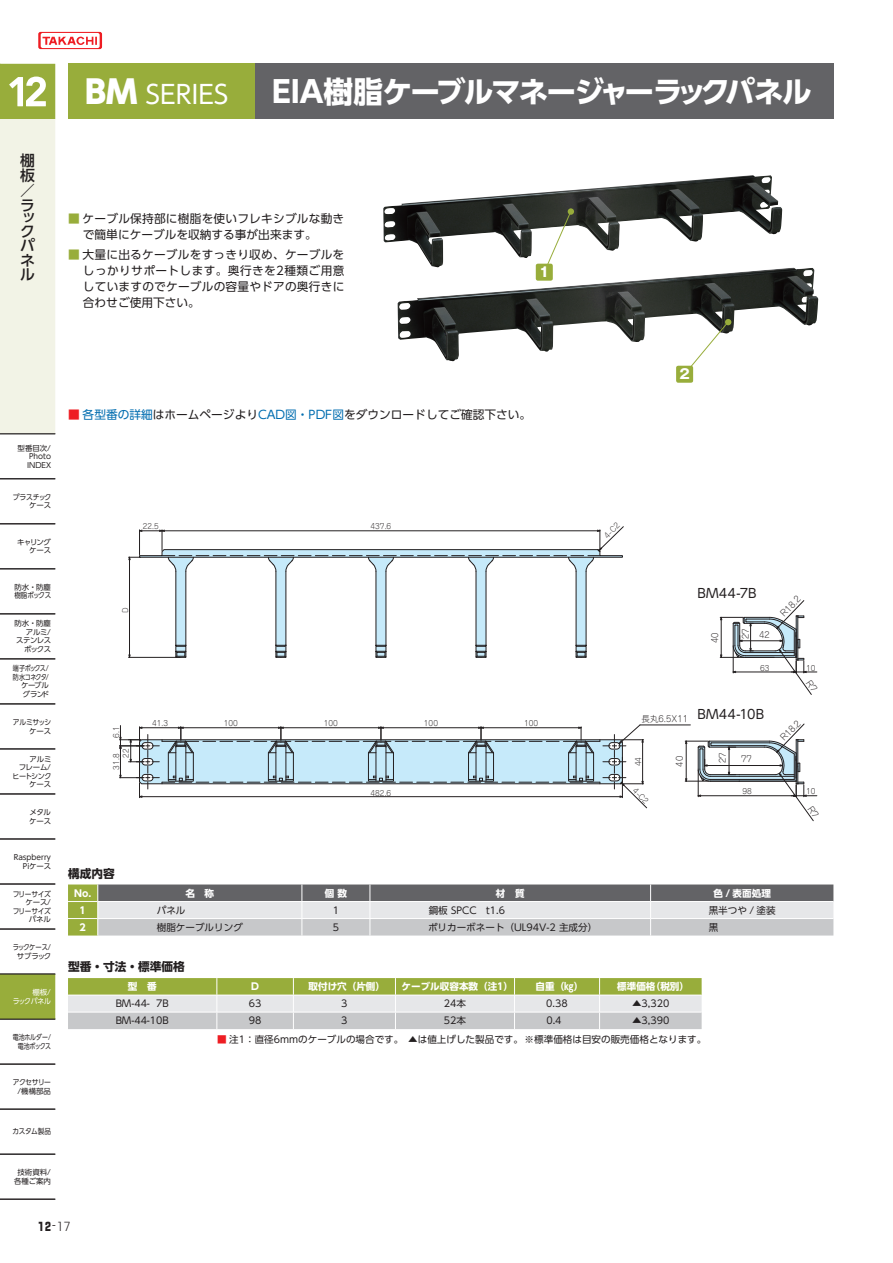
<style>
.page{position:relative;width:893px;height:1263px;background:#fff}
.page>*{position:absolute;margin:0;border:0;box-sizing:border-box;transform-origin:0 0}
.t1{font:700 29.7px "UD Shin Go Pr 6 N";letter-spacing:-.055em;color:#fff}
.t2{font:25.5px "UD Shin Go Pr 6 N";color:#fff}
.t3{font:500 14.85px/14.9px "UD Shin Go Pr 6 N";color:#231f20;text-align:justify}
.t4{font:700 13.5px "Gothic MB101 Pr 6 N";color:#fff}
.t5{font:12.75px "UD Shin Go Pr 6 N";letter-spacing:.02em;color:#231f20}
.t6{font:11.7px/15.9px "UD Shin Go Pr 6 N";color:#231f20;text-align:justify}
.t7{font:11.7px/15.9px "UD Shin Go Pr 6 N";letter-spacing:.02em;color:#231f20}
.t8{font:700 11.7px "UD Shin Go Pr 6 N";color:#231f20}
.t9{font:300 11.7px "Shin Go Pr 6 N";color:#231f20}
.t10{font:9.6px "UD Shin Go Pr 6 N";color:#231f20}
.t11{font:700 9.6px "UD Shin Go Pr 6 N";color:#fff}
.t12{font:300 8.55px "Jun 101 Pro";color:#231f20}
.t13{font:300 7.5px/9.6px "Jun 101 Pro";color:#231f20}
.t14{font:7.5px/8.6px "UD Shin Go Pr 6 N";letter-spacing:-.025em;color:#231f20}
.t15{font:7.5px/8.6px "UD Shin Go Pr 6 N";color:#231f20;text-align:right}
.t16{font:7.5px/8.6px "UD Shin Go Pr 6 N";letter-spacing:-.095em;color:#231f20;text-align:right;scale:.82 1}
.t17{font:7.5px/8.6px "UD Shin Go Pr 6 N";letter-spacing:-.025em;color:#231f20;text-align:right;scale:.9 1}
.t18{font:7.5px/8.6px "UD Shin Go Pr 6 N";letter-spacing:-.06em;color:#231f20;text-align:right}
.t19{font:7.5px/8.6px "UD Shin Go Pr 6 N";letter-spacing:-.05em;color:#231f20;text-align:right}
.t20{font:7.5px/8.6px "UD Shin Go Pr 6 N";letter-spacing:-.025em;color:#231f20;text-align:right;scale:.8 1}
.t21{font:7.5px/8.6px "UD Shin Go Pr 6 N";letter-spacing:-.07em;color:#231f20;text-align:center;scale:.85 1}
.t22{font:7.5px/8.6px "UD Shin Go Pr 6 N";letter-spacing:-.055em;color:#231f20;text-align:right;scale:.91 1}
.t23{font:7.5px/8.6px "UD Shin Go Pr 6 N";letter-spacing:-.045em;color:#231f20;text-align:right;scale:.93 1}
.t24{font:7.5px/8.6px "UD Shin Go Pr 6 N";letter-spacing:-.025em;color:#231f20;text-align:right;scale:.92 1}
.t25{font:7.5px/8.6px "UD Shin Go Pr 6 N";letter-spacing:-.04em;color:#fff;text-align:right}
.t26{font:7.5px/8.6px "UD Shin Go Pr 6 N";letter-spacing:-.08em;color:#231f20;text-align:right}
.t27{font:7.5px "UD Shin Go Pr 6 N";letter-spacing:-.025em;color:#231f20;scale:.89 1}
.s1{font-weight:800;font-size:31.95px}
.s2{color:#98ad3b}
.s3{color:#ee1d23}
.s4{color:#006db0}
.s5{font-weight:800}
</style>
<div class="page">
<svg style="left:38px;top:32px;width:64px;height:17px"></svg>
<hr style="left:0;top:478px;width:55px;height:1px;background:#231f20">
<hr style="left:0;top:523px;width:55px;height:1px;background:#231f20">
<hr style="left:0;top:568px;width:55px;height:1px;background:#231f20">
<hr style="left:0;top:613px;width:55px;height:1px;background:#231f20">
<hr style="left:0;top:658px;width:55px;height:1px;background:#231f20">
<hr style="left:0;top:704px;width:55px;height:1px;background:#231f20">
<hr style="left:0;top:749px;width:55px;height:1px;background:#231f20">
<hr style="left:0;top:794px;width:55px;height:1px;background:#231f20">
<hr style="left:0;top:839px;width:55px;height:1px;background:#231f20">
<hr style="left:0;top:884px;width:55px;height:1px;background:#231f20">
<hr style="left:0;top:929px;width:55px;height:1px;background:#231f20">
<div style="left:0;top:974px;width:55px;height:45px;background:#98ad3b"></div>
<hr style="left:0;top:1019px;width:55px;height:1px;background:#231f20">
<hr style="left:0;top:1064px;width:55px;height:1px;background:#231f20">
<hr style="left:0;top:1109px;width:55px;height:1px;background:#231f20">
<hr style="left:0;top:1154px;width:55px;height:1px;background:#231f20">
<hr style="left:0;top:1199px;width:55px;height:1px;background:#231f20">
<svg style="left:0;top:64px;width:55px;height:370px;background:#e6ead1"></svg>
<svg style="left:128px;top:526px;width:496px;height:132px"></svg>
<hr style="left:640px;top:725px;width:50px;height:1px;background:#231f20">
<svg style="left:119px;top:724px;width:528px;height:84px"></svg>
<svg style="left:68px;top:884px;width:765px;height:51px;background:#b2b4b1"></svg>
<svg style="left:68px;top:978px;width:634px;height:51px;background:#c4cba8"></svg>
<img style="left:383px;top:175px;width:399px;height:92px">
<img style="left:398px;top:268px;width:420px;height:93px">
<div style="left:68px;top:64px;width:187px;height:55px;background:#98ad3b"></div>
<div style="left:255px;top:64px;width:578px;height:55px;background:#636366"></div>
<svg style="left:543px;top:210px;width:29px;height:63px"></svg>
<div style="left:568px;top:208px;width:6px;height:7px;background:#98ad3b;border-radius:50%"></div>
<div style="left:536px;top:264px;width:17px;height:17px;background:#98ad3b;border-radius:2px"></div>
<svg style="left:684px;top:319px;width:47px;height:56px"></svg>
<div style="left:676px;top:366px;width:17px;height:17px;background:#98ad3b;border-radius:2px"></div>
<svg style="left:685px;top:723px;width:133px;height:98px"></svg>
<svg style="left:720px;top:600px;width:98px;height:95px"></svg>
<h3 class="t3" style="left:20px;top:153px;width:16px">棚板／ラ</h3>
<h3 class="t3" style="left:20px;top:211px;width:16px;line-height:13.2px">ック</h3>
<h3 class="t3" style="left:20px;top:238px;width:16px;line-height:14.4px">パネル</h3>
<h2 class="t2" style="left:85px;top:73px;width:145px"><span class="s1">BM</span> SERIES</h2>
<h1 class="t1" style="left:272px;top:67px;width:541px">EIA樹脂ケーブルマネージャーラックパネル</h1>
<p class="t7" style="left:83px;top:210px;width:263px;text-indent:-15px"><span class="s2">■</span> ケーブル保持部に樹脂を使いフレキシブルな動きで簡単にケーブルを収納する事が出来ます。</p>
<p class="t6" style="left:83px;top:246px;width:263px;text-indent:-15px"><span class="s2">■</span> 大量に出るケーブルをすっきり収め、ケーブルをしっかりサポートします。奥行きを2種類ご用意していますのでケーブルの容量やドアの奥行きに合わせご使用下さい。</p>
<h3 class="t4" style="left:539px;top:261px;width:12px">1</h3>
<p class="t14" style="left:27px;top:443px;width:25px;text-align:justify;text-indent:-9px">型番目次/ Photo INDEX</p>
<p class="t23" style="left:13px;top:492px;width:43px">プラスチックケース</p>
<p class="t26" style="left:17px;top:537px;width:35px">キャリングケース</p>
<p class="t14" style="left:14px;top:583px;width:38px">防水・防塵樹脂ボックス</p>
<p class="t18" style="left:15px;top:619px;width:38px">防水・防塵アルミ/<br>ステンレスボックス</p>
<p class="t16" style="left:13px;top:664px;width:46px">端子ボックス/防水コネクタ/ケーブルグランド</p>
<p class="t24" style="left:13px;top:718px;width:43px">アルミサッシケース</p>
<p class="t19" style="left:12px;top:754px;width:40px">アルミ<br>フレーム/ヒートシンクケース</p>
<p class="t14" style="left:29px;top:808px;width:24px">メタルケース</p>
<p class="t15" style="left:14px;top:853px;width:39px">Raspberry<br>Piケース</p>
<p class="t17" style="left:13px;top:889px;width:44px">フリーサイズケース/<br>フリーサイズパネル</p>
<p class="t21" style="left:13px;top:943px;width:47px">ラックケース/サブラック</p>
<p class="t25" style="left:13px;top:988px;width:40px">棚板/<br>ラックパネル</p>
<p class="t20" style="left:13px;top:1033px;width:50px">電池ホルダー/電池ボックス</p>
<p class="t22" style="left:13px;top:1078px;width:43px">アクセサリー/機構部品</p>
<p class="t27" style="left:13px;top:1125px;width:45px">カスタム製品</p>
<p class="t15" style="left:14px;top:1168px;width:38px;text-align:center">技術資料/各種ご案内</p>
<p class="t6" style="left:68px;top:406px;width:465px"><span class="s3">■</span> <span class="s4">各型番の詳細</span>はホームページより<span class="s4">CAD図・PDF図</span>をダウンロードしてご確認下さい。</p>
<p class="t13" style="left:143px;top:521px;width:18px">22.5</p>
<p class="t13" style="left:371px;top:521px;width:22px">437.6</p>
<p class="t13" style="left:120px;top:613px;width:7px;rotate:-90deg">D</p>
<p class="t13" style="left:111px;top:738px;width:13px;rotate:-90deg">6.1</p>
<p class="t13" style="left:111px;top:757px;width:11px;text-indent:-12px;rotate:-90deg">31.8<br>22</p>
<p class="t13" style="left:152px;top:718px;width:18px">41.3</p>
<p class="t13" style="left:224px;top:718px;width:16px">100</p>
<p class="t13" style="left:324px;top:718px;width:16px">100</p>
<p class="t13" style="left:424px;top:718px;width:16px">100</p>
<p class="t13" style="left:524px;top:718px;width:16px">100</p>
<p class="t13" style="left:371px;top:787px;width:22px">482.6</p>
<h3 class="t4" style="left:679px;top:363px;width:12px">2</h3>
<p class="t13" style="left:601px;top:533px;width:20px;rotate:-45deg">4-C2</p>
<h3 class="t5" style="left:697px;top:583px;width:61px">BM44-7B</h3>
<p class="t12" style="left:708px;top:643px;width:12px;rotate:-90deg">40</p>
<p class="t12" style="left:739px;top:639px;width:12px;rotate:-90deg">27</p>
<p class="t12" style="left:759px;top:628px;width:12px">42</p>
<p class="t12" style="left:777px;top:610px;width:26px;rotate:-46deg">R18.2</p>
<p class="t13" style="left:760px;top:662px;width:11px">63</p>
<p class="t13" style="left:806px;top:662px;width:11px">10</p>
<p class="t12" style="left:641px;top:712px;width:48px">長丸6.5X11</p>
<h3 class="t5" style="left:697px;top:704px;width:68px">BM44-10B</h3>
<p class="t12" style="left:777px;top:734px;width:26px;rotate:-46deg">R18.2</p>
<p class="t13" style="left:633px;top:766px;width:11px;rotate:-90deg">44</p>
<p class="t13" style="left:638px;top:785px;width:20px;rotate:45deg">4-C2</p>
<p class="t12" style="left:673px;top:767px;width:12px;rotate:-90deg">40</p>
<p class="t12" style="left:716px;top:763px;width:12px;rotate:-90deg">27</p>
<p class="t12" style="left:741px;top:752px;width:12px">77</p>
<p class="t13" style="left:742px;top:786px;width:11px">98</p>
<p class="t13" style="left:806px;top:786px;width:11px">10</p>
<p class="t8" style="left:68px;top:864px;width:48px">構成内容</p>
<p class="t11" style="left:74px;top:885px;width:19px">No.</p>
<p class="t11" style="left:185px;top:885px;width:30px">名　称</p>
<p class="t11" style="left:325px;top:885px;width:24px">個 数</p>
<p class="t11" style="left:496px;top:885px;width:30px">材　質</p>
<p class="t11" style="left:713px;top:885px;width:59px">色 / 表面処理</p>
<p class="t11" style="left:80px;top:902px;width:8px">1</p>
<p class="t10" style="left:333px;top:902px;width:8px">1</p>
<p class="t10" style="left:429px;top:902px;width:78px">鋼板 SPCC　t1.6</p>
<p class="t10" style="left:709px;top:902px;width:68px">黒半つや / 塗装</p>
<p class="t11" style="left:80px;top:919px;width:8px">2</p>
<p class="t10" style="left:157px;top:919px;width:88px">樹脂ケーブルリング</p>
<p class="t10" style="left:333px;top:919px;width:8px">5</p>
<p class="t10" style="left:428px;top:919px;width:171px">ポリカーボネート（UL94V-2 主成分）</p>
<p class="t8" style="left:68px;top:957px;width:118px">型番・寸法・標準価格</p>
<p class="t11" style="left:128px;top:978px;width:30px">型　番</p>
<p class="t11" style="left:251px;top:978px;width:9px">D</p>
<p class="t11" style="left:309px;top:978px;width:78px">取付け穴（片側）</p>
<p class="t11" style="left:402px;top:978px;width:113px">ケーブル収容本数（注1）</p>
<p class="t11" style="left:535px;top:978px;width:49px">自重（㎏）</p>
<p class="t11" style="left:617px;top:978px;width:73px">標準価格（税別）</p>
<p class="t10" style="left:116px;top:996px;width:55px">BM-44- 7B</p>
<p class="t10" style="left:249px;top:996px;width:14px">63</p>
<p class="t10" style="left:341px;top:996px;width:8px">3</p>
<p class="t10" style="left:444px;top:996px;width:24px">24本</p>
<p class="t10" style="left:546px;top:996px;width:23px">0.38</p>
<p class="t10" style="left:632px;top:996px;width:39px">▲3,320</p>
<p class="t10" style="left:116px;top:1013px;width:55px">BM-44-10B</p>
<p class="t10" style="left:249px;top:1013px;width:14px">98</p>
<p class="t10" style="left:341px;top:1013px;width:8px">3</p>
<p class="t10" style="left:444px;top:1013px;width:24px">52本</p>
<p class="t10" style="left:546px;top:1013px;width:17px">0.4</p>
<p class="t10" style="left:632px;top:1013px;width:39px">▲3,390</p>
<p class="t10" style="left:217px;top:1031px;width:491px"><span class="s3">■</span> 注1：直径6mmのケーブルの場合です。　▲は値上げした製品です。 ※標準価格は目安の販売価格となります。</p>
<p class="t9" style="left:38px;top:1217px;width:33px"><span class="s5">12</span>-17</p>
</div>
